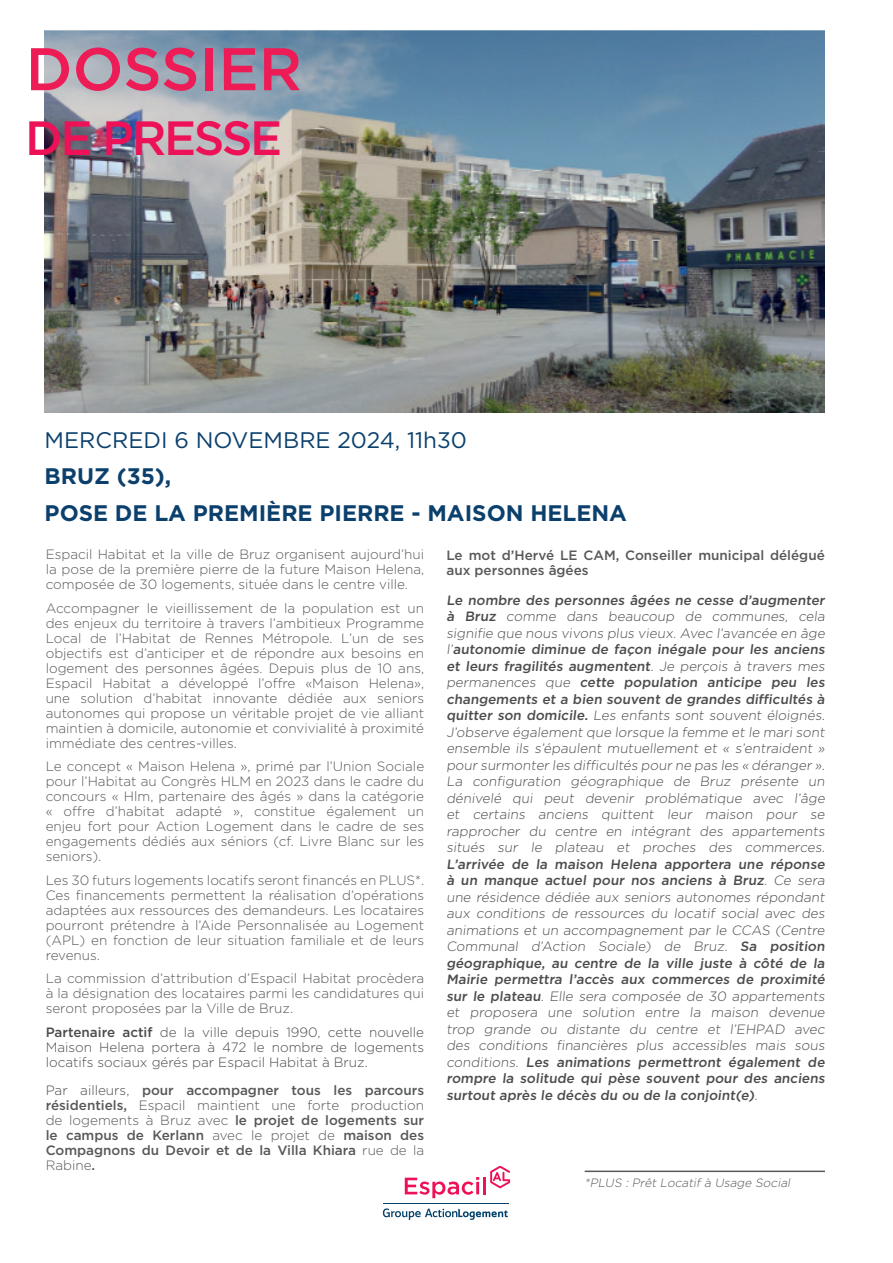
<style>
.page{position:relative;width:893px;height:1263px;background:#fff}
.page>*{position:absolute;margin:0;border:0;box-sizing:border-box;transform-origin:0 0}
.t1{font:500 60px "Gotham";color:#ed1b56}
.t2{font:500 48px "Gotham";letter-spacing:-.05em;color:#ed1157}
.t3{font:700 22.5px/36.3px "Gotham";color:#0b406d}
.t4{font:22.5px "Gotham";color:#0b406d}
.t5{font:300 13.5px/16.5px "Gotham";color:#4b4c4d;text-align:justify}
.t6{font:300 13.5px/15px "Gotham";color:#57585a;text-align:justify}
.t7{font:500 13.5px/15px "Gotham";color:#57585a;text-align:justify}
.t8{font:italic 300 12px "Gotham";color:#57585a}
.s1{font-weight:500}
.s2{font-weight:300;color:#4b4c4d}
.s3{font-weight:300}
</style>
<div class="page">
<img style="left:45px;top:30px;width:780px;height:382px">
<svg style="left:405px;top:1177px;width:74px;height:21px"></svg>
<hr style="left:483px;top:1177px;width:3px;height:17px;background:#ed1157">
<svg style="left:383px;top:1208px;width:125px;height:11px"></svg>
<hr style="left:383px;top:1203px;width:125px;height:1px;background:#05426a">
<svg style="left:490px;top:1166px;width:20px;height:22px"></svg>
<hr style="left:585px;top:1170px;width:240px;height:2px;background:#57585a">
<h1 class="t1" style="left:26px;top:30px;width:278px">DOSSIER</h1>
<h2 class="t2" style="left:25px;top:107px;width:258px">DE PRESSE</h2>
<h3 class="t4" style="left:45px;top:426px;width:424px">MERCREDI 6 NOVEMBRE 2024, 11h30</h3>
<h3 class="t3" style="left:45px;top:458px;width:584px">BRUZ (35),<br>POSE DE LA PREMIÈRE PIERRE - MAISON HELENA</h3>
<p class="t6" style="left:46px;top:547px;width:380px">Espacil Habitat et la ville de Bruz organisent aujourd’hui la pose de la première pierre de la future Maison Helena, composée de 30 logements, située dans le centre ville.</p>
<p class="t6" style="left:46px;top:600px;width:380px">Accompagner le vieillissement de la population est un des enjeux du territoire à travers l’ambitieux Programme Local de l’Habitat de Rennes Métropole. L’un de ses objectifs est d’anticiper et de répondre aux besoins en logement des personnes âgées. Depuis plus de 10 ans, Espacil Habitat a développé l’offre «Maison Helena», une solution d’habitat innovante dédiée aux seniors autonomes qui propose un véritable projet de vie alliant maintien à domicile, autonomie et convivialité à proximité immédiate des centres-villes.</p>
<p class="t6" style="left:46px;top:759px;width:380px">Le concept « Maison Helena », primé par l’Union Sociale pour l’Habitat au Congrès HLM en 2023 dans le cadre du concours « Hlm, partenaire des âgés » dans la catégorie « offre d’habitat adapté », constitue également un enjeu fort pour Action Logement dans le cadre de ses engagements dédiés aux séniors (cf. Livre Blanc sur les seniors).</p>
<p class="t6" style="left:46px;top:872px;width:380px">Les 30 futurs logements locatifs seront financés en PLUS*.<br>Ces financements permettent la réalisation d’opérations adaptées aux ressources des demandeurs. Les locataires pourront prétendre à l’Aide Personnalisée au Logement (APL) en fonction de leur situation familiale et de leurs revenus.</p>
<p class="t6" style="left:46px;top:971px;width:380px">La commission d’attribution d’Espacil Habitat procèdera à la désignation des locataires parmi les candidatures qui seront proposées par la Ville de Bruz.</p>
<p class="t5" style="left:46px;top:1024px;width:380px;line-height:15px"><span class="s1">Partenaire actif</span> de la ville depuis 1990, cette nouvelle Maison Helena portera à 472 le nombre de logements locatifs sociaux gérés par Espacil Habitat à Bruz.</p>
<p class="t7" style="left:46px;top:1082px;width:380px"><span class="s2">Par ailleurs,</span> pour accompagner tous les parcours résidentiels, <span class="s3">Espacil maintient une forte production de logements à Bruz avec</span> le projet de logements sur le campus de Kerlann <span class="s3">avec le projet de</span> maison des Compagnons du Devoir et de la Villa Khiara <span class="s3">rue de la Rabine</span>.</p>
<p class="t7" style="left:446px;top:548px;width:380px">Le mot d’Hervé LE CAM, Conseiller municipal délégué aux personnes âgées</p>
<p class="t5" style="left:446px;top:591px;width:382px"><span class="s1">Le nombre des personnes âgées ne cesse d’augmenter à Bruz</span> comme dans beaucoup de communes, cela signifie que nous vivons plus vieux. Avec l’avancée en âge l’<span class="s1">autonomie diminue de façon inégale pour les anciens et leurs fragilités augmentent</span>. Je perçois à travers mes permanences que <span class="s1">cette population anticipe peu les changements et a bien souvent de grandes difficultés à quitter son domicile.</span> Les enfants sont souvent éloignés.<br>J’observe également que lorsque la femme et le mari sont ensemble ils s’épaulent mutuellement et « s’entraident » pour surmonter les difficultés pour ne pas les « déranger ».<br>La configuration géographique de Bruz présente un dénivelé qui peut devenir problématique avec l’âge et certains anciens quittent leur maison pour se rapprocher du centre en intégrant des appartements situés sur le plateau et proches des commerces.</p>
<p class="t5" style="left:446px;top:855px;width:382px"><span class="s1">L’arrivée de la maison Helena apportera une réponse à un manque actuel pour nos anciens à Bruz</span>. Ce sera une résidence dédiée aux seniors autonomes répondant aux conditions de ressources du locatif social avec des animations et un accompagnement par le CCAS (Centre Communal d’Action Sociale) de Bruz. <span class="s1">Sa position géographique, au centre de la ville juste à côté de la Mairie permettra l’accès aux commerces de proximité sur le plateau</span>. Elle sera composée de 30 appartements et proposera une solution entre la maison devenue trop grande ou distante du centre et l’EHPAD avec des conditions financières plus accessibles mais sous conditions. <span class="s1">Les animations permettront également de rompre la solitude qui pèse souvent pour des anciens surtout après le décès du ou de la conjoint(e)</span>.</p>
<p class="t8" style="left:585px;top:1175px;width:210px">*PLUS : Prêt Locatif à Usage Social</p>
</div>
